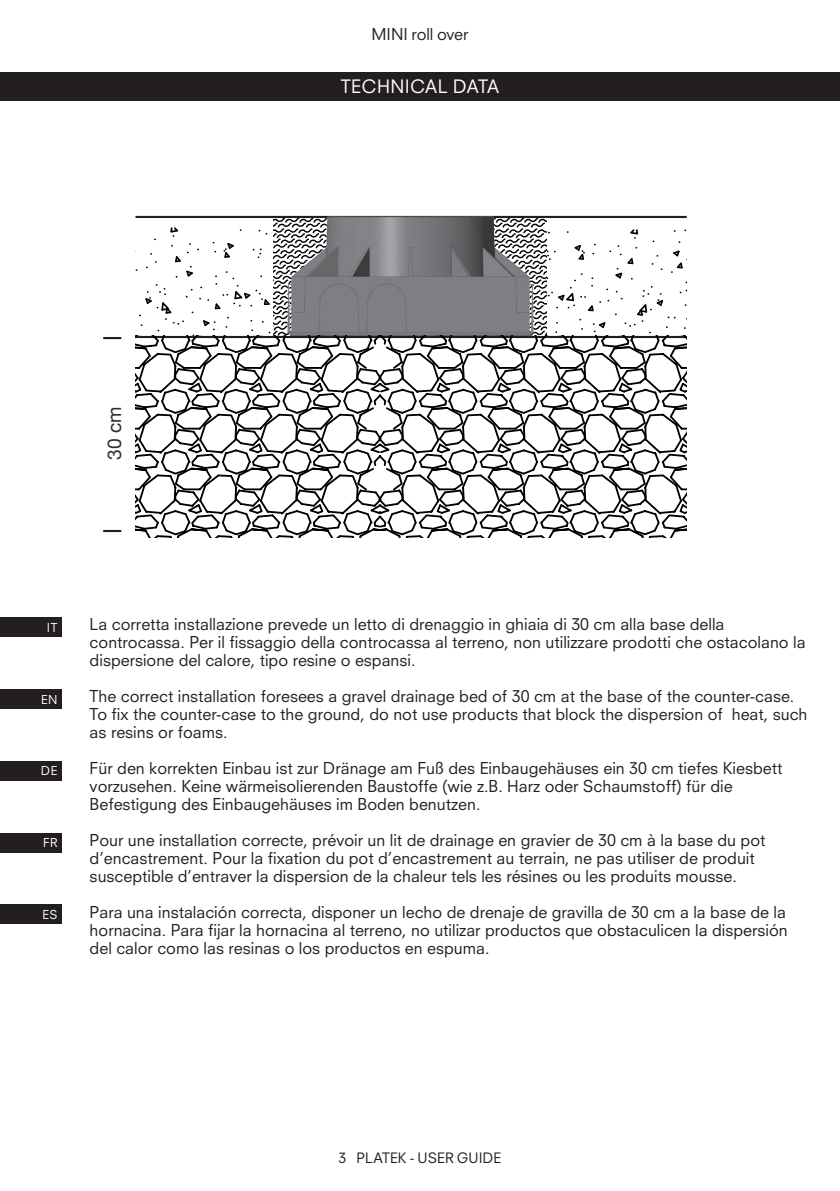
<style>
.page{position:relative;width:840px;height:1191px;background:#fff}
.page>*{position:absolute;margin:0;border:0;box-sizing:border-box;transform-origin:0 0}
.t1{font:19.2px "Helvetica Neue";color:#312f30}
.t2{font:18px "Neuzeit SLT Std";letter-spacing:.015em;color:#fff}
.t3{font:16px/18px "Neuzeit SLT Std";color:#231f20}
.t4{font:14px "Neuzeit SLT Std";letter-spacing:.005em;color:#231f20}
.t5{font:12px "Neuzeit SLT Std";letter-spacing:.03em;color:#fff}
</style>
<div class="page">
<div style="left:0;top:72px;width:839px;height:28px;background:#231f20"></div>
<div style="left:0;top:618px;width:61px;height:19px;background:#231f20"></div>
<div style="left:0;top:689px;width:61px;height:19px;background:#231f20"></div>
<div style="left:0;top:761px;width:61px;height:19px;background:#231f20"></div>
<div style="left:0;top:833px;width:61px;height:19px;background:#231f20"></div>
<div style="left:0;top:905px;width:61px;height:19px;background:#231f20"></div>
<svg style="left:135px;top:217px;width:552px;height:120px"></svg>
<hr style="left:135px;top:216px;width:551px;height:2px;background:#231f20">
<img style="left:269px;top:215px;width:282px;height:121px">
<svg style="left:103px;top:337px;width:18px;height:2px"></svg>
<svg style="left:103px;top:530px;width:18px;height:2px"></svg>
<svg style="left:135px;top:336px;width:240px;height:9px"></svg>
<svg style="left:135px;top:345px;width:241px;height:192px"></svg>
<svg style="left:384px;top:336px;width:302px;height:9px"></svg>
<svg style="left:378px;top:345px;width:308px;height:192px"></svg>
<p class="t3" style="left:371px;top:25px;width:99px">MINI roll over</p>
<p class="t2" style="left:340px;top:75px;width:160px">TECHNICAL DATA</p>
<p class="t1" style="left:101px;top:460px;width:55px;rotate:-90deg">30 cm</p>
<p class="t5" style="left:47px;top:620px;width:12px">IT</p>
<p class="t5" style="left:41px;top:692px;width:18px">EN</p>
<p class="t5" style="left:41px;top:763px;width:18px">DE</p>
<p class="t5" style="left:43px;top:835px;width:16px">FR</p>
<p class="t5" style="left:42px;top:907px;width:16px">ES</p>
<p class="t3" style="left:90px;top:615px;width:717px">La corretta installazione prevede un letto di drenaggio in ghiaia di 30 cm alla base della controcassa. Per il fissaggio della controcassa al terreno, non utilizzare prodotti che ostacolano la dispersione del calore, tipo resine o espansi.</p>
<p class="t3" style="left:90px;top:687px;width:719px">The correct installation foresees a gravel drainage bed of 30 cm at the base of the counter-case.<br>To fix the counter-case to the ground, do not use products that block the dispersion of heat, such as resins or foams.</p>
<p class="t3" style="left:90px;top:759px;width:693px">Für den korrekten Einbau ist zur Dränage am Fuß des Einbaugehäuses ein 30 cm tiefes Kiesbett vorzusehen. Keine wärmeisolierenden Baustoffe (wie z.B. Harz oder Schaumstoff) für die<br>Befestigung des Einbaugehäuses im Boden benutzen.</p>
<p class="t3" style="left:90px;top:831px;width:677px">Pour une installation correcte, prévoir un lit de drainage en gravier de 30 cm à la base du pot d’encastrement. Pour la fixation du pot d’encastrement au terrain, ne pas utiliser de produit susceptible d’entraver la dispersion de la chaleur tels les résines ou les produits mousse.</p>
<p class="t3" style="left:90px;top:903px;width:699px;text-align:justify">Para una instalación correcta, disponer un lecho de drenaje de gravilla de 30 cm a la base de la hornacina. Para fijar la hornacina al terreno, no utilizar productos que obstaculicen la dispersión del calor como las resinas o los productos en espuma.</p>
<p class="t4" style="left:338px;top:1149px;width:164px">3 PLATEK - USER GUIDE</p>
</div>
